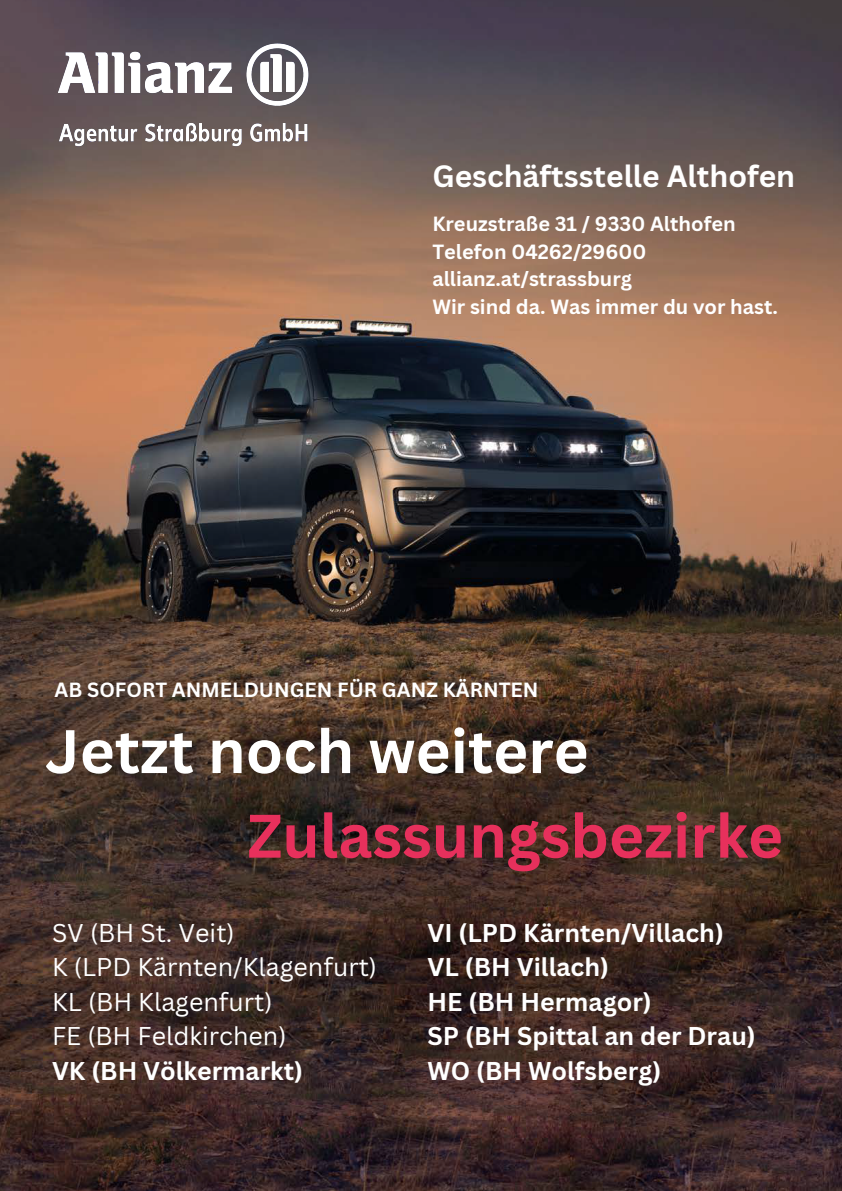
<style>
.page{position:relative;width:842px;height:1191px;background:#fff}
.page>*{position:absolute;margin:0;border:0;box-sizing:border-box;transform-origin:0 0}
.t1{font:700 60px "Canva Sans";color:#e7305c}
.t2{font:700 60px "Canva Sans";color:#fff}
.t3{font:700 30px "Canva Sans";color:#fff}
.t4{font:700 25px/34.5px "Canva Sans";color:#fff}
.t5{font:25px/34.5px "Canva Sans";color:#fff}
.t6{font:700 20px/27.7px "Canva Sans";color:#fff}
</style>
<div class="page">
<img style="left:0;top:0;width:842px;height:1190px">
<img style="left:52px;top:41px;width:270px;height:116px">
<h2 class="t3" style="left:432px;top:155px;width:364px">Geschäftsstelle Althofen</h2>
<p class="t6" style="left:432px;top:209px;width:347px">Kreuzstraße 31 / 9330 Althofen<br>Telefon 04262/29600 allianz.at/strassburg<br>Wir sind da. Was immer du vor hast.</p>
<p class="t6" style="left:55px;top:675px;width:485px">AB SOFORT ANMELDUNGEN FÜR GANZ KÄRNTEN</p>
<h1 class="t2" style="left:45px;top:708px;width:545px">Jetzt noch weitere</h1>
<h1 class="t1" style="left:247px;top:793px;width:537px">Zulassungsbezirke</h1>
<p class="t5" style="left:52px;top:914px;width:327px">SV (BH St. Veit)<br>K (LPD Kärnten/Klagenfurt)<br>KL (BH Klagenfurt)<br>FE (BH Feldkirchen)</p>
<p class="t4" style="left:52px;top:1052px;width:253px">VK (BH Völkermarkt)</p>
<p class="t4" style="left:428px;top:914px;width:330px">VI (LPD Kärnten/Villach)<br>VL (BH Villach)<br>HE (BH Hermagor)<br>SP (BH Spittal an der Drau)<br>WO (BH Wolfsberg)</p>
</div>
